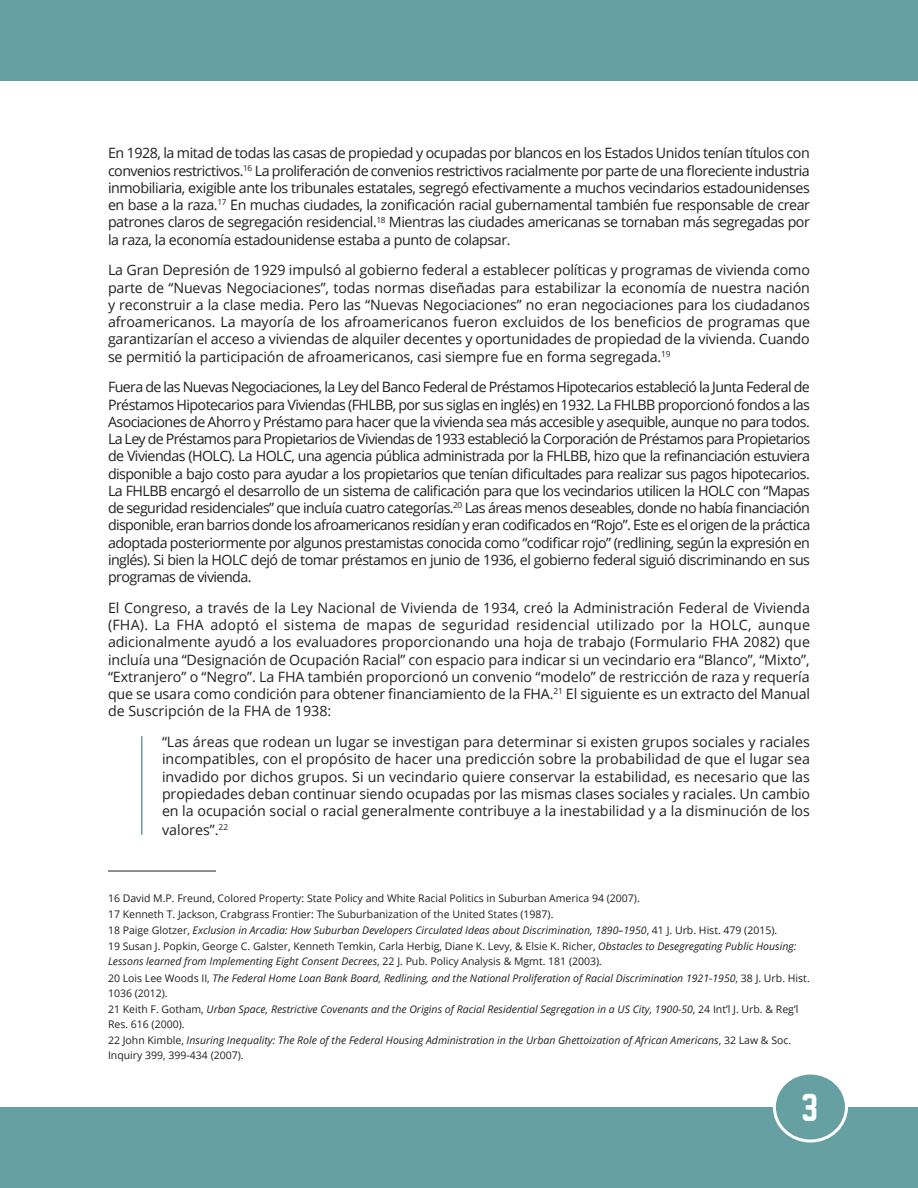
<style>
.page{position:relative;width:918px;height:1188px;background:#fff}
.page>*{position:absolute;margin:0;border:0;box-sizing:border-box;transform-origin:0 0}
.v1-PAGE_NUMBER{font:33.9px "Norwester";color:#fff}
.v1_BODY{font:14.25px/17.2px "Open Sans";letter-spacing:-.02em;color:#231f20;text-align:justify}
.v1_QUOTATIONS__INDEN{font:14.25px/17.2px "Open Sans";color:#231f20;text-align:justify}
.v1_FOOTNOTES{font:italic 10.5px/15px "Open Sans";color:#231f20}
.v1_FOOTNOTES-2{font:10.5px/15px "Open Sans";color:#231f20}
.s1{font-style:normal}
.s2{font-style:italic}
</style>
<div class="page">
<div style="left:0;top:1107px;width:918px;height:81px;background:#67a0a2"></div>
<div style="left:774px;top:1073px;width:73px;height:68px;background:#67a0a2;border-radius:50%"></div>
<div style="left:773px;top:1072px;width:75px;height:71px;border:3px solid #fff;border-radius:50%"></div>
<div style="left:0;top:0;width:918px;height:81px;background:#67a0a2"></div>
<hr style="left:141px;top:736px;width:1px;height:99px;background:#67a0a2">
<hr style="left:108px;top:871px;width:108px;height:1px;background:#231f20">
<p class="v1_BODY" style="left:108px;top:144px;width:704px">En 1928, la mitad de todas las casas de propiedad y ocupadas por blancos en los Estados Unidos tenían títulos con convenios restrictivos.<sup>16</sup> La proliferación de convenios restrictivos racialmente por parte de una floreciente industria inmobiliaria, exigible ante los tribunales estatales, segregó efectivamente a muchos vecindarios estadounidenses en base a la raza.<sup>17</sup> En muchas ciudades, la zonificación racial gubernamental también fue responsable de crear patrones claros de segregación residencial.<sup>18</sup> Mientras las ciudades americanas se tornaban más segregadas por la raza, la economía estadounidense estaba a punto de colapsar.</p>
<p class="v1_BODY" style="left:108px;top:261px;width:704px">La Gran Depresión de 1929 impulsó al gobierno federal a establecer políticas y programas de vivienda como parte de “Nuevas Negociaciones”, todas normas diseñadas para estabilizar la economía de nuestra nación y reconstruir a la clase media. Pero las “Nuevas Negociaciones” no eran negociaciones para los ciudadanos afroamericanos. La mayoría de los afroamericanos fueron excluidos de los beneficios de programas que garantizarían el acceso a viviendas de alquiler decentes y oportunidades de propiedad de la vivienda. Cuando se permitió la participación de afroamericanos, casi siempre fue en forma segregada.<sup>19</sup></p>
<p class="v1_BODY" style="left:108px;top:378px;width:704px">Fuera de las Nuevas Negociaciones, la Ley del Banco Federal de Préstamos Hipotecarios estableció la Junta Federal de Préstamos Hipotecarios para Viviendas (FHLBB, por sus siglas en inglés) en 1932. La FHLBB proporcionó fondos a las Asociaciones de Ahorro y Préstamo para hacer que la vivienda sea más accesible y asequible, aunque no para todos.<br>La Ley de Préstamos para Propietarios de Viviendas de 1933 estableció la Corporación de Préstamos para Propietarios de Viviendas (HOLC). La HOLC, una agencia pública administrada por la FHLBB, hizo que la refinanciación estuviera disponible a bajo costo para ayudar a los propietarios que tenían dificultades para realizar sus pagos hipotecarios.<br>La FHLBB encargó el desarrollo de un sistema de calificación para que los vecindarios utilicen la HOLC con “Mapas de seguridad residenciales” que incluía cuatro categorías.<sup>20</sup> Las áreas menos deseables, donde no había financiación disponible, eran barrios donde los afroamericanos residían y eran codificados en “Rojo”. Este es el origen de la práctica adoptada posteriormente por algunos prestamistas conocida como “codificar rojo” (redlining, según la expresión en inglés). Si bien la HOLC dejó de tomar préstamos en junio de 1936, el gobierno federal siguió discriminando en sus programas de vivienda.</p>
<p class="v1_BODY" style="left:108px;top:599px;width:704px">El Congreso, a través de la Ley Nacional de Vivienda de 1934, creó la Administración Federal de Vivienda (FHA). La FHA adoptó el sistema de mapas de seguridad residencial utilizado por la HOLC, aunque adicionalmente ayudó a los evaluadores proporcionando una hoja de trabajo (Formulario FHA 2082) que incluía una “Designación de Ocupación Racial” con espacio para indicar si un vecindario era “Blanco”, “Mixto”, “Extranjero” o “Negro”. La FHA también proporcionó un convenio “modelo” de restricción de raza y requería que se usara como condición para obtener financiamiento de la FHA.<sup>21</sup> El siguiente es un extracto del Manual de Suscripción de la FHA de 1938:</p>
<p class="v1_QUOTATIONS__INDEN" style="left:162px;top:733px;width:650px">“Las áreas que rodean un lugar se investigan para determinar si existen grupos sociales y raciales incompatibles, con el propósito de hacer una predicción sobre la probabilidad de que el lugar sea invadido por dichos grupos. Si un vecindario quiere conservar la estabilidad, es necesario que las propiedades deban continuar siendo ocupadas por las mismas clases sociales y raciales. Un cambio en la ocupación social o racial generalmente contribuye a la inestabilidad y a la disminución de los</p>
<p class="v1_QUOTATIONS__INDEN" style="left:162px;top:821px;width:68px">valores”.<sup>22</sup></p>
<p class="v1_FOOTNOTES-2" style="left:108px;top:891px;width:533px">16 David M.P. Freund, Colored Property: State Policy and White Racial Politics in Suburban America 94 (2007).</p>
<p class="v1_FOOTNOTES-2" style="left:108px;top:907px;width:447px">17 Kenneth T. Jackson, Crabgrass Frontier: The Suburbanization of the United States (1987).</p>
<p class="v1_FOOTNOTES" style="left:108px;top:923px;width:671px"><span class="s1">18 Paige Glotzer,</span> Exclusion in Arcadia: How Suburban Developers Circulated Ideas about Discrimination, 1890–1950<span class="s1">, 41 J. Urb. Hist. 479 (2015).</span></p>
<p class="v1_FOOTNOTES-2" style="left:108px;top:939px;width:690px">19 Susan J. Popkin, George C. Galster, Kenneth Temkin, Carla Herbig, Diane K. Levy, &amp; Elsie K. Richer, <span class="s2">Obstacles to Desegregating Public Housing:<br>Lessons learned from Implementing Eight Consent Decrees</span>, 22 J. Pub. Policy Analysis &amp; Mgmt. 181 (2003).</p>
<p class="v1_FOOTNOTES" style="left:108px;top:970px;width:703px"><span class="s1">20 Lois Lee Woods II,</span> The Federal Home Loan Bank Board, Redlining, and the National Proliferation of Racial Discrimination 1921-1950<span class="s1">, 38 J. Urb. Hist.<br>1036 (2012).</span></p>
<p class="v1_FOOTNOTES" style="left:108px;top:1001px;width:692px"><span class="s1">21 Keith F. Gotham,</span> Urban Space, Restrictive Covenants and the Origins of Racial Residential Segregation in a US City, 1900-50<span class="s1">, 24 Int’l J. Urb. &amp; Reg’l<br>Res. 616 (2000).</span></p>
<p class="v1_FOOTNOTES" style="left:108px;top:1032px;width:685px"><span class="s1">22 John Kimble,</span> Insuring Inequality: The Role of the Federal Housing Administration in the Urban Ghettoization of African Americans<span class="s1">, 32 Law &amp; Soc.<br>Inquiry 399, 399-434 (2007).</span></p>
<p class="v1-PAGE_NUMBER" style="left:801px;top:1091px;width:19px">3</p>
</div>
